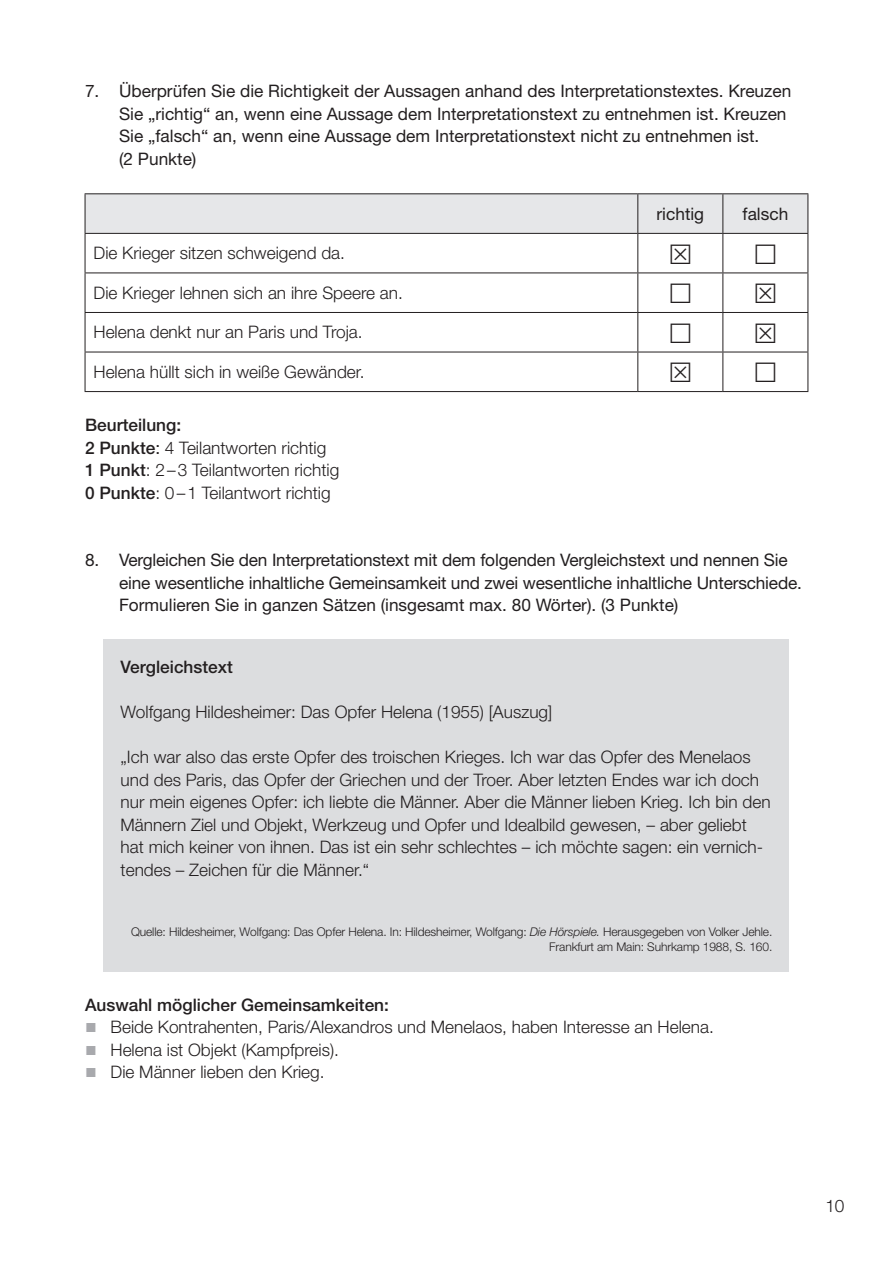
<style>
.page{position:relative;width:893px;height:1263px;background:#fff}
.page>*{position:absolute;margin:0;border:0;box-sizing:border-box;transform-origin:0 0}
.t1{font:300 17.25px/22.5px "Helvetica Neue LT Std";color:#231f20}
.t2{font:17.25px/22.5px "Helvetica Neue LT Std";color:#231f20}
.t3{font:500 17.25px "Helvetica Neue LT Std";color:#231f20}
.t4{font:300 12px/15px "Helvetica Neue LT Std";letter-spacing:-.01em;color:#231f20;text-align:right}
.s1{font-weight:500}
.s2{font-weight:400}
.s3{font-style:italic}
.s4{font-family:"Arial";font-weight:400;font-size:19.5px;color:#a8a9ad}
</style>
<div class="page">
<div style="left:86px;top:194px;width:721px;height:39px;background:#e6e7e9"></div>
<hr style="left:638px;top:233px;width:85px;height:1px;background:#231f20">
<hr style="left:723px;top:233px;width:85px;height:1px;background:#231f20">
<hr style="left:638px;top:272px;width:85px;height:1px;background:#231f20">
<hr style="left:723px;top:272px;width:85px;height:1px;background:#231f20">
<hr style="left:638px;top:312px;width:85px;height:1px;background:#231f20">
<hr style="left:723px;top:312px;width:85px;height:1px;background:#231f20">
<hr style="left:638px;top:352px;width:85px;height:1px;background:#231f20">
<hr style="left:723px;top:352px;width:85px;height:1px;background:#231f20">
<hr style="left:638px;top:391px;width:85px;height:1px;background:#231f20">
<hr style="left:723px;top:391px;width:85px;height:1px;background:#231f20">
<hr style="left:638px;top:193px;width:85px;height:1px;background:#231f20">
<hr style="left:723px;top:193px;width:85px;height:1px;background:#231f20">
<hr style="left:722px;top:194px;width:1px;height:39px;background:#231f20">
<hr style="left:807px;top:194px;width:1px;height:39px;background:#231f20">
<hr style="left:85px;top:234px;width:1px;height:38px;background:#231f20">
<hr style="left:637px;top:234px;width:1px;height:38px;background:#231f20">
<hr style="left:722px;top:234px;width:1px;height:38px;background:#231f20">
<hr style="left:807px;top:234px;width:1px;height:38px;background:#231f20">
<hr style="left:85px;top:272px;width:553px;height:1px;background:#231f20">
<hr style="left:85px;top:273px;width:1px;height:39px;background:#231f20">
<hr style="left:637px;top:273px;width:1px;height:39px;background:#231f20">
<hr style="left:722px;top:273px;width:1px;height:39px;background:#231f20">
<hr style="left:807px;top:273px;width:1px;height:39px;background:#231f20">
<hr style="left:85px;top:312px;width:553px;height:1px;background:#231f20">
<hr style="left:85px;top:313px;width:1px;height:39px;background:#231f20">
<hr style="left:637px;top:313px;width:1px;height:39px;background:#231f20">
<hr style="left:722px;top:313px;width:1px;height:39px;background:#231f20">
<hr style="left:807px;top:313px;width:1px;height:39px;background:#231f20">
<hr style="left:85px;top:352px;width:553px;height:1px;background:#231f20">
<hr style="left:85px;top:352px;width:1px;height:39px;background:#231f20">
<hr style="left:637px;top:352px;width:1px;height:39px;background:#231f20">
<hr style="left:722px;top:352px;width:1px;height:39px;background:#231f20">
<hr style="left:807px;top:352px;width:1px;height:39px;background:#231f20">
<hr style="left:85px;top:391px;width:553px;height:1px;background:#231f20">
<hr style="left:85px;top:193px;width:553px;height:1px;background:#231f20">
<hr style="left:85px;top:194px;width:1px;height:39px;background:#231f20">
<hr style="left:637px;top:194px;width:1px;height:39px;background:#231f20">
<hr style="left:85px;top:233px;width:553px;height:1px;background:#231f20">
<div style="left:104px;top:639px;width:685px;height:333px;background:#dcdddf"></div>
<p class="t2" style="left:119px;top:80px;width:674px;text-indent:-34px">7. Überprüfen Sie die Richtigkeit der Aussagen anhand des Interpretationstextes. Kreuzen Sie „richtig“ an, wenn eine Aussage dem Interpretationstext zu entnehmen ist. Kreuzen Sie „falsch“ an, wenn eine Aussage dem Interpretationstext nicht zu entnehmen ist.<br>(2 Punkte)</p>
<p class="t2" style="left:657px;top:202px;width:49px">richtig</p>
<p class="t2" style="left:743px;top:202px;width:47px">falsch</p>
<p class="t1" style="left:94px;top:242px;width:253px">Die Krieger sitzen schweigend da.</p>
<p class="t1" style="left:94px;top:281px;width:311px">Die Krieger lehnen sich an ihre Speere an.</p>
<p class="t1" style="left:94px;top:321px;width:271px">Helena denkt nur an Paris und Troja.</p>
<p class="t1" style="left:94px;top:360px;width:272px">Helena hüllt sich in weiße Gewänder.</p>
<p class="t1" style="left:85px;top:413px;width:256px"><span class="s1">Beurteilung:<br>2 Punkte</span><span class="s2">:</span> 4 Teilantworten richtig<br><span class="s1">1 Punkt</span>: 2–3 Teilantworten richtig<br><span class="s1">0 Punkte</span>: 0–1 Teilantwort richtig</p>
<p class="t2" style="left:119px;top:548px;width:684px;text-indent:-34px">8. Vergleichen Sie den Interpretationstext mit dem folgenden Vergleichstext und nennen Sie eine wesentliche inhaltliche Gemeinsamkeit und zwei wesentliche inhaltliche Unterschiede.<br>Formulieren Sie in ganzen Sätzen (insgesamt max. 80 Wörter). (3 Punkte)</p>
<p class="t3" style="left:121px;top:657px;width:114px">Vergleichstext</p>
<p class="t1" style="left:121px;top:700px;width:433px">Wolfgang Hildesheimer: Das Opfer Helena (1955) [Auszug]</p>
<p class="t1" style="left:121px;top:745px;width:651px">„Ich war also das erste Opfer des troischen Krieges. Ich war das Opfer des Menelaos und des Paris, das Opfer der Griechen und der Troer. Aber letzten Endes war ich doch nur mein eigenes Opfer: ich liebte die Männer. Aber die Männer lieben Krieg. Ich bin den Männern Ziel und Objekt, Werkzeug und Opfer und Idealbild gewesen, – aber geliebt hat mich keiner von ihnen. Das ist ein sehr schlechtes – ich möchte sagen: ein vernich&shy;tendes – Zeichen für die Männer.“</p>
<p class="t4" style="left:131px;top:924px;width:643px">Quelle: Hildesheimer, Wolfgang: Das Opfer Helena. In: Hildesheimer, Wolfgang: <span class="s3">Die Hörspiele.</span> Herausgegeben von Volker Jehle.<br>Frankfurt am Main: Suhrkamp 1988, S. 160.</p>
<p class="t3" style="left:85px;top:994px;width:305px">Auswahl möglicher Gemeinsamkeiten:</p>
<p class="t1" style="left:85px;top:1016px;width:630px"><span class="s4">■</span> Beide Kontrahenten, Paris/Alexandros und Menelaos, haben Interesse an Helena.</p>
<p class="t1" style="left:85px;top:1038px;width:255px"><span class="s4">■</span> Helena ist Objekt (Kampfpreis).</p>
<p class="t1" style="left:85px;top:1061px;width:241px"><span class="s4">■</span> Die Männer lieben den Krieg.</p>
<p class="t1" style="left:825px;top:1194px;width:21px">10</p>
</div>
